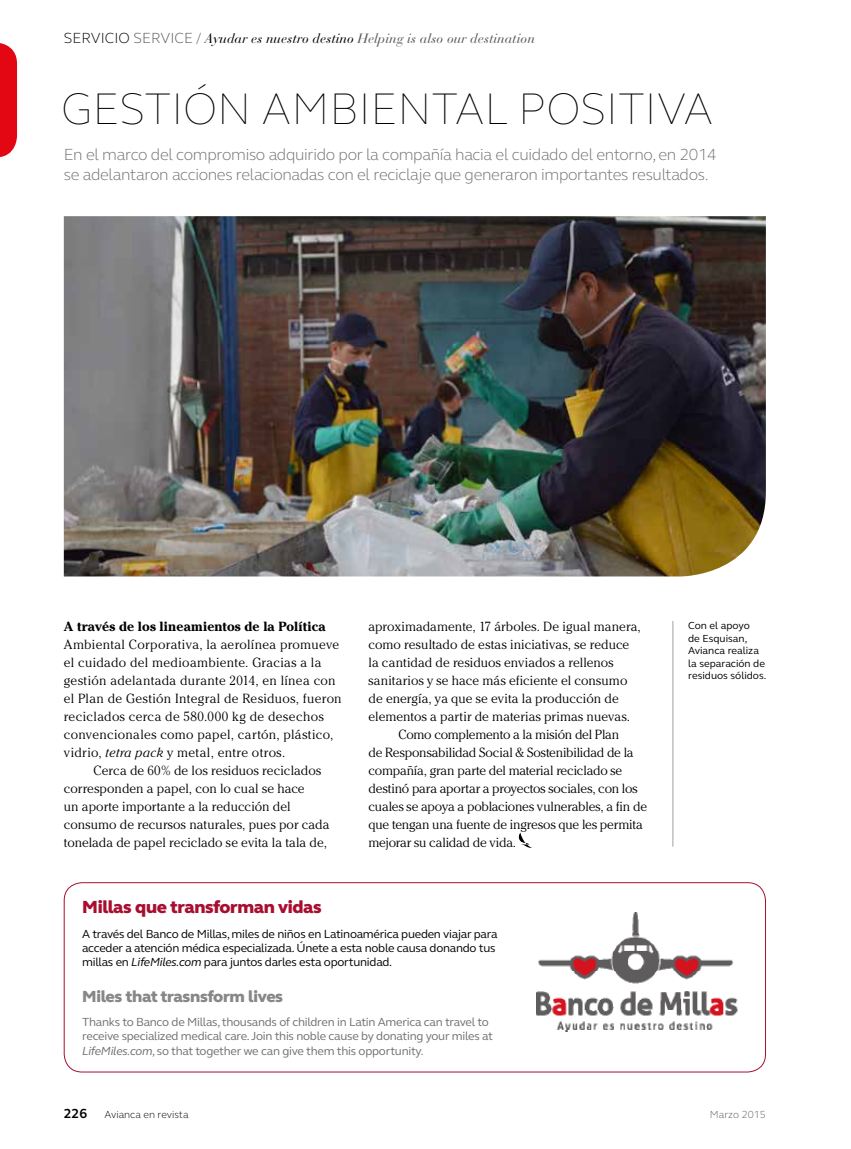
<style>
.page{position:relative;width:851px;height:1149px;background:#fff}
.page>*{position:absolute;margin:0;border:0;box-sizing:border-box;transform-origin:0 0}
.t1{font:100 45.3px "FS Elliot Pro";color:#000}
.t2{font:800 18px "FS Elliot Pro";letter-spacing:-.02em;color:#a70e2f}
.t3{font:300 16.5px/19.8px "FS Elliot Pro";letter-spacing:-.02em;color:#706f6f}
.t4{font:800 16.5px "FS Elliot Pro";letter-spacing:-.02em;color:#878787}
.t5{font:italic 13.5px "Bauer Bodoni Std";color:#575756}
.t6{font:700 13.5px "FS Elliot Pro";color:#000}
.t7{font:300 13.2px "Cheltenham";color:#000}
.t8{font:300 13.2px "Cheltenham";letter-spacing:-.02em;color:#000}
.t9{font:300 13.2px "Cheltenham";letter-spacing:.02em;color:#000}
.t10{font:300 13.2px "Cheltenham";letter-spacing:.03em;color:#000}
.t11{font:700 13.2px "Cheltenham Std";letter-spacing:.005em;color:#000}
.t12{font:300 13.2px "Cheltenham";letter-spacing:-.025em;color:#000}
.t13{font:12px/14.4px "FS Elliot Pro";letter-spacing:-.02em;color:#706f6f}
.t14{font:12px/14.4px "FS Elliot Pro";letter-spacing:-.02em;color:#000}
.t15{font:10.5px/12.6px "FS Elliot Pro";color:#000}
.t16{font:300 10.5px "FS Elliot Pro";color:#000}
.t17{font:300 10.5px "FS Elliot Pro";color:#575756}
.s1{font-family:"FS Elliot Pro";font-weight:300;font-style:normal;font-size:15px;color:#000}
.s2{font-family:"FS Elliot Pro";font-weight:300;font-style:normal;font-size:15px}
.s3{font-family:"FS Elliot Pro";font-weight:300;font-style:normal}
.s4{color:#000}
.s5{font-style:italic}
</style>
<div class="page">
<svg style="left:0;top:43px;width:17px;height:114px;background:#e51b27"></svg>
<svg style="left:518px;top:832px;width:12px;height:15px"></svg>
<img style="left:64px;top:216px;width:701px;height:360px">
<div style="left:64px;top:882px;width:701px;height:189px;border:1px solid #a70e2f;border-radius:18px"></div>
<img style="left:537px;top:912px;width:201px;height:118px">
<hr style="left:672px;top:621px;width:1px;height:225px;background:#a1a1a1">
<p class="t5" style="left:64px;top:30px;width:472px"><span class="s1">SERVICIO</span> <span class="s2">SERVICE</span> <span class="s3">/</span> <span class="s4">Ayudar es nuestro destino</span> Helping is also our destination</p>
<h1 class="t1" style="left:61px;top:78px;width:653px">GESTIÓN AMBIENTAL POSITIVA</h1>
<p class="t3" style="left:64px;top:144px;width:654px">En el marco del compromiso adquirido por la compañía hacia el cuidado del entorno, en 2014 se adelantaron acciones relacionadas con el reciclaje que generaron importantes resultados.</p>
<p class="t11" style="left:64px;top:617px;width:263px">A través de los lineamientos de la Política</p>
<p class="t9" style="left:64px;top:636px;width:277px">Ambiental Corporativa, la aerolínea promueve</p>
<p class="t7" style="left:64px;top:654px;width:259px">el cuidado del medioambiente. Gracias a la</p>
<p class="t7" style="left:64px;top:672px;width:273px">gestión adelantada durante 2014, en línea con</p>
<p class="t9" style="left:64px;top:690px;width:279px">el Plan de Gestión Integral de Residuos, fueron</p>
<p class="t10" style="left:64px;top:708px;width:261px">reciclados cerca de 580.000 kg de desechos</p>
<p class="t7" style="left:64px;top:726px;width:271px">convencionales como papel, cartón, plástico,</p>
<p class="t10" style="left:64px;top:744px;width:223px">vidrio, <span class="s5">tetra pack</span> y metal, entre otros.</p>
<p class="t7" style="left:94px;top:762px;width:229px">Cerca de 60% de los residuos reciclados</p>
<p class="t7" style="left:64px;top:780px;width:242px">corresponden a papel, con lo cual se hace</p>
<p class="t7" style="left:64px;top:798px;width:228px">un aporte importante a la reducción del</p>
<p class="t7" style="left:64px;top:816px;width:267px">consumo de recursos naturales, pues por cada</p>
<p class="t7" style="left:64px;top:834px;width:265px">tonelada de papel reciclado se evita la tala de,</p>
<p class="t7" style="left:368px;top:618px;width:274px">aproximadamente, 17 árboles. De igual manera,</p>
<p class="t7" style="left:368px;top:636px;width:262px">como resultado de estas iniciativas, se reduce</p>
<p class="t7" style="left:368px;top:654px;width:247px">la cantidad de residuos enviados a rellenos</p>
<p class="t7" style="left:368px;top:672px;width:260px">sanitarios y se hace más eficiente el consumo</p>
<p class="t7" style="left:368px;top:690px;width:252px">de energía, ya que se evita la producción de</p>
<p class="t7" style="left:368px;top:708px;width:263px">elementos a partir de materias primas nuevas.</p>
<p class="t12" style="left:398px;top:726px;width:222px">Como complemento a la misión del Plan</p>
<p class="t8" style="left:368px;top:744px;width:266px">de Responsabilidad Social &amp; Sostenibilidad de la</p>
<p class="t7" style="left:368px;top:762px;width:255px">compañía, gran parte del material reciclado se</p>
<p class="t7" style="left:368px;top:780px;width:270px">destinó para aportar a proyectos sociales, con los</p>
<p class="t8" style="left:368px;top:798px;width:280px">cuales se apoya a poblaciones vulnerables, a fin de</p>
<p class="t8" style="left:368px;top:816px;width:276px">que tengan una fuente de ingresos que les permita</p>
<p class="t8" style="left:368px;top:834px;width:149px">mejorar su calidad de vida.</p>
<h2 class="t2" style="left:82px;top:894px;width:241px">Millas que transforman vidas</h2>
<p class="t14" style="left:82px;top:925px;width:416px">A través del Banco de Millas, miles de niños en Latinoamérica pueden viajar para acceder a atención médica especializada. Únete a esta noble causa donando tus millas en <span class="s5">LifeMiles.com</span> para juntos darles esta oportunidad.</p>
<p class="t4" style="left:82px;top:984px;width:202px">Miles that trasnsform lives</p>
<p class="t13" style="left:82px;top:1014px;width:412px">Thanks to Banco de Millas, thousands of children in Latin America can travel to receive specialized medical care. Join this noble cause by donating your miles at<br><span class="s5">LifeMiles.com</span>, so that together we can give them this opportunity.</p>
<p class="t15" style="left:688px;top:618px;width:80px">Con el apoyo<br>de Esquisan,<br>Avianca realiza la separación de residuos sólidos.</p>
<p class="t6" style="left:64px;top:1103px;width:25px">226</p>
<p class="t16" style="left:105px;top:1106px;width:85px">Avianca en revista</p>
<p class="t17" style="left:709px;top:1106px;width:57px">Marzo 2015</p>
</div>
